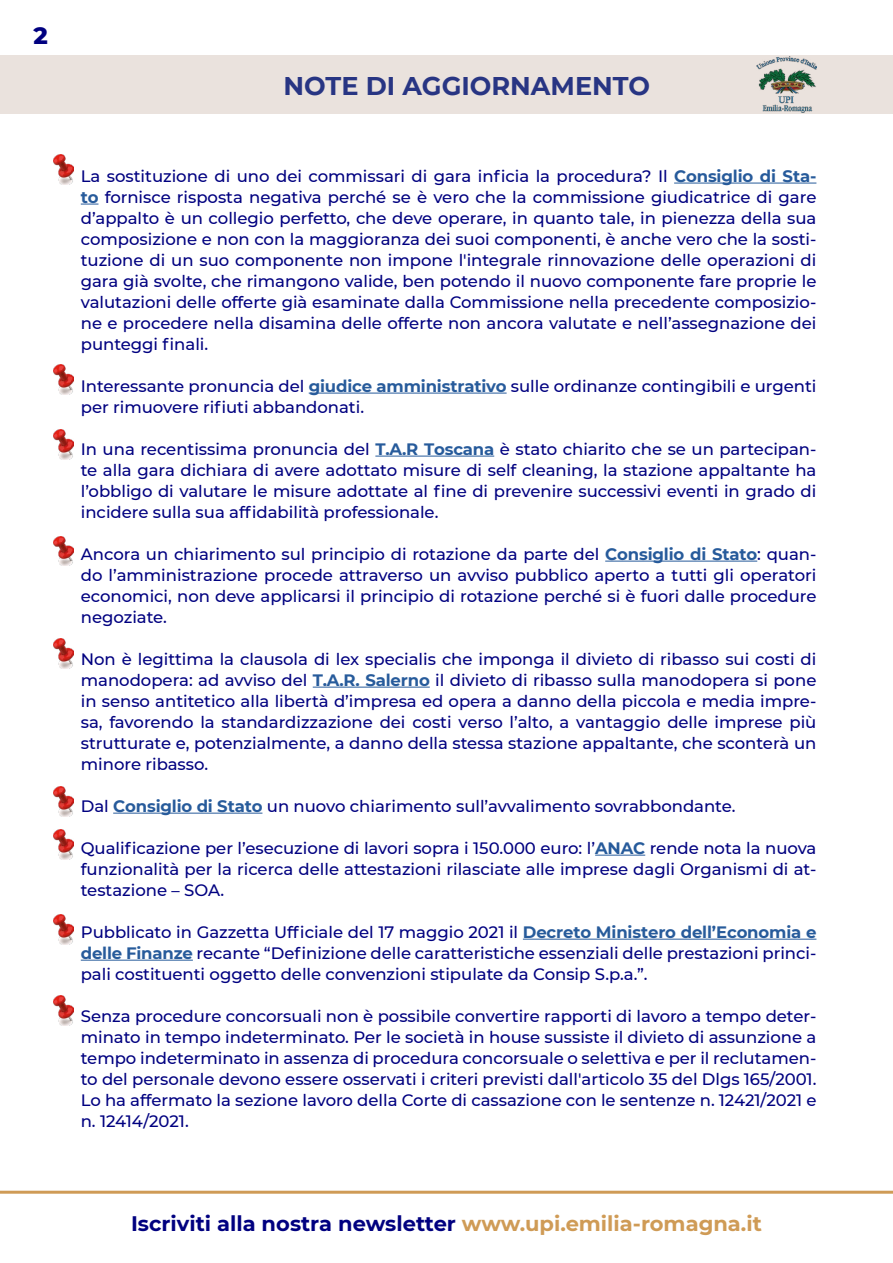
<style>
.page{position:relative;width:893px;height:1263px;background:#fff}
.page>*{position:absolute;margin:0;border:0;box-sizing:border-box;transform-origin:0 0}
.t1{font:700 25.65px "Montserrat";color:#283583}
.t2{font:800 24px "Montserrat";color:#000080}
.t3{font:700 21px "Montserrat";color:#000080}
.t4{font:500 16.5px/21px "Montserrat";color:#000080;text-align:justify}
.s1{font-weight:700;color:#275b9b}
.s2{color:#cf9b56}
</style>
<div class="page">
<div style="left:0;top:55px;width:893px;height:58px;background:#eae2dd"></div>
<svg style="left:0;top:1191px;width:893px;height:3px;background:#d3a466"></svg>
<img style="left:53px;top:155px;width:20px;height:30px">
<img style="left:54px;top:365px;width:20px;height:30px">
<img style="left:54px;top:430px;width:20px;height:30px">
<img style="left:54px;top:536px;width:20px;height:30px">
<img style="left:54px;top:638px;width:20px;height:30px">
<img style="left:54px;top:787px;width:20px;height:30px">
<img style="left:54px;top:829px;width:20px;height:30px">
<img style="left:54px;top:914px;width:20px;height:30px">
<img style="left:54px;top:995px;width:20px;height:30px">
<img style="left:756px;top:56px;width:60px;height:56px">
<hr style="left:674px;top:183px;width:142px;height:1px;background:#275b9b">
<svg style="left:81px;top:204px;width:17px;height:1px"></svg>
<hr style="left:309px;top:393px;width:198px;height:1px;background:#275b9b">
<hr style="left:375px;top:456px;width:119px;height:1px;background:#275b9b">
<hr style="left:605px;top:561px;width:152px;height:1px;background:#275b9b">
<hr style="left:313px;top:687px;width:117px;height:1px;background:#275b9b">
<hr style="left:113px;top:813px;width:149px;height:1px;background:#275b9b">
<hr style="left:595px;top:855px;width:50px;height:1px;background:#275b9b">
<hr style="left:523px;top:939px;width:293px;height:1px;background:#275b9b">
<hr style="left:81px;top:960px;width:112px;height:1px;background:#275b9b">
<h2 class="t2" style="left:33px;top:18px;width:16px">2</h2>
<h1 class="t1" style="left:284px;top:68px;width:368px">NOTE DI AGGIORNAMENTO</h1>
<p class="t4" style="left:81px;top:165px;width:737px">La sostituzione di uno dei commissari di gara inficia la procedura? Il <span class="s1">Consiglio di Sta&shy;to</span> fornisce risposta negativa perché se è vero che la commissione giudicatrice di gare d’appalto è un collegio perfetto, che deve operare, in quanto tale, in pienezza della sua composizione e non con la maggioranza dei suoi componenti, è anche vero che la sosti&shy;tuzione di un suo componente non impone l'integrale rinnovazione delle operazioni di gara già svolte, che rimangono valide, ben potendo il nuovo componente fare proprie le valutazioni delle offerte già esaminate dalla Commissione nella precedente composizio&shy;ne e procedere nella disamina delle offerte non ancora valutate e nell’assegnazione dei punteggi finali.</p>
<p class="t4" style="left:81px;top:375px;width:737px">Interessante pronuncia del <span class="s1">giudice amministrativo</span> sulle ordinanze contingibili e urgenti per rimuovere rifiuti abbandonati.</p>
<p class="t4" style="left:81px;top:438px;width:737px">In una recentissima pronuncia del <span class="s1">T.A.R Toscana</span> è stato chiarito che se un partecipan&shy;te alla gara dichiara di avere adottato misure di self cleaning, la stazione appaltante ha l’obbligo di valutare le misure adottate al fine di prevenire successivi eventi in grado di incidere sulla sua affidabilità professionale.</p>
<p class="t4" style="left:81px;top:543px;width:737px">Ancora un chiarimento sul principio di rotazione da parte del <span class="s1">Consiglio di Stato</span>: quan&shy;do l’amministrazione procede attraverso un avviso pubblico aperto a tutti gli operatori economici, non deve applicarsi il principio di rotazione perché si è fuori dalle procedure negoziate.</p>
<p class="t4" style="left:81px;top:648px;width:737px">Non è legittima la clausola di lex specialis che imponga il divieto di ribasso sui costi di manodopera: ad avviso del <span class="s1">T.A.R. Salerno</span> il divieto di ribasso sulla manodopera si pone in senso antitetico alla libertà d’impresa ed opera a danno della piccola e media impre&shy;sa, favorendo la standardizzazione dei costi verso l’alto, a vantaggio delle imprese più strutturate e, potenzialmente, a danno della stessa stazione appaltante, che sconterà un minore ribasso.</p>
<p class="t4" style="left:81px;top:795px;width:656px">Dal <span class="s1">Consiglio di Stato</span> un nuovo chiarimento sull’avvalimento sovrabbondante.</p>
<p class="t4" style="left:81px;top:837px;width:737px">Qualificazione per l’esecuzione di lavori sopra i 150.000 euro: l’<span class="s1">ANAC</span> rende nota la nuova funzionalità per la ricerca delle attestazioni rilasciate alle imprese dagli Organismi di at&shy;testazione – SOA.</p>
<p class="t4" style="left:81px;top:921px;width:737px">Pubblicato in Gazzetta Ufficiale del 17 maggio 2021 il <span class="s1">Decreto Ministero dell’Economia e delle Finanze</span> recante “Definizione delle caratteristiche essenziali delle prestazioni princi&shy;pali costituenti oggetto delle convenzioni stipulate da Consip S.p.a.”.</p>
<p class="t4" style="left:81px;top:1005px;width:737px">Senza procedure concorsuali non è possibile convertire rapporti di lavoro a tempo deter&shy;minato in tempo indeterminato. Per le società in house sussiste il divieto di assunzione a tempo indeterminato in assenza di procedura concorsuale o selettiva e per il reclutamen&shy;to del personale devono essere osservati i criteri previsti dall'articolo 35 del Dlgs 165/2001.<br>Lo ha affermato la sezione lavoro della Corte di cassazione con le sentenze n. 12421/2021 e n. 12414/2021.</p>
<p class="t3" style="left:131px;top:1208px;width:632px">Iscriviti alla nostra newsletter <span class="s2">www.upi.emilia-romagna.it</span></p>
</div>
